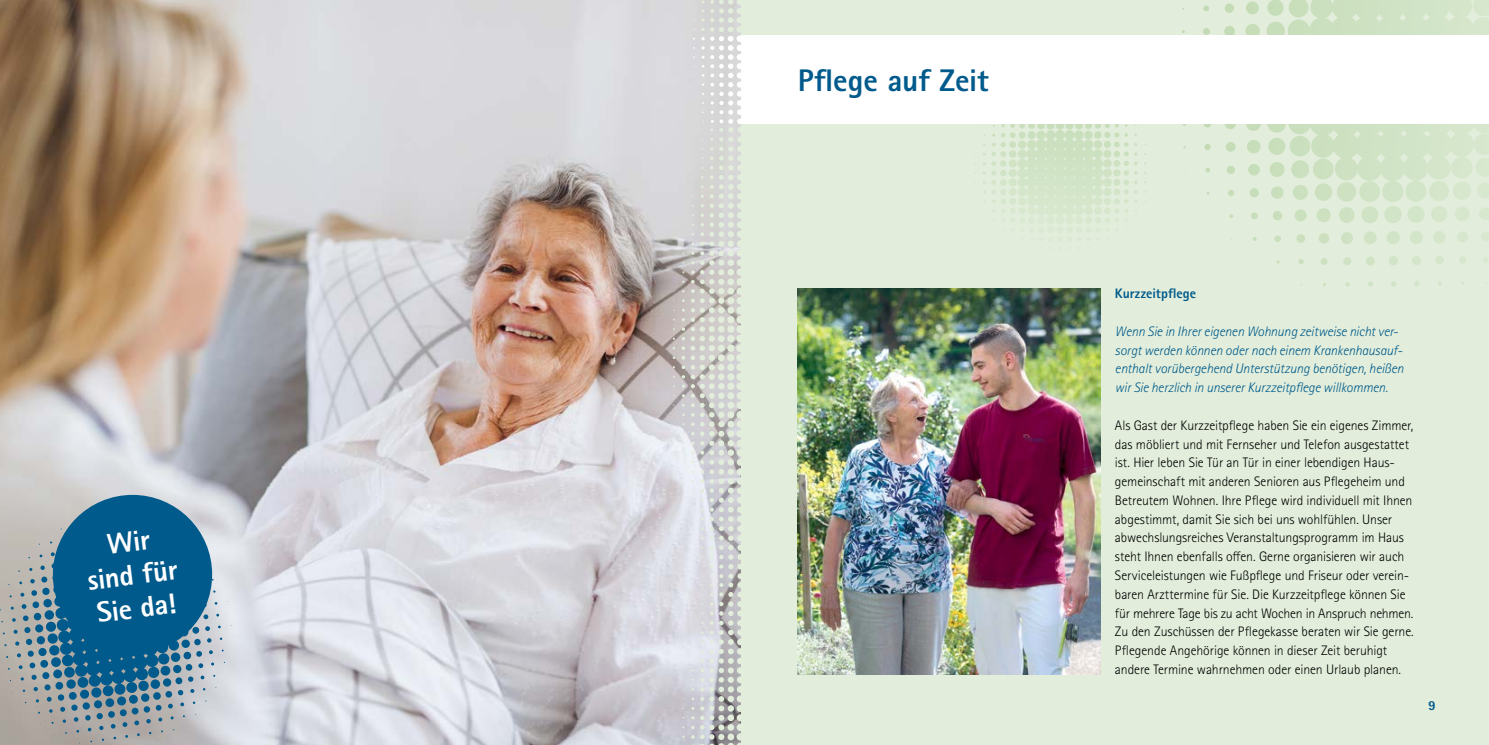
<style>
.page{position:relative;width:1489px;height:745px;background:#fff}
.page>*{position:absolute;margin:0;border:0;box-sizing:border-box;transform-origin:0 0}
.t1{font:800 31.25px "Rotis Sans Serif Std";letter-spacing:-.005em;color:#005a8b}
.t2{font:800 28.75px/33.1px "Rotis Sans Serif Std";color:#fff;text-align:center}
.t3{font:300 13.75px/18.8px "Rotis Sans Serif Std";letter-spacing:-.01em;color:#000}
.t4{font:italic 300 13.75px/18.8px "Rotis Sans Serif Std";letter-spacing:-.01em;color:#005a8b}
.t5{font:800 13.75px "Rotis Sans Serif Std";color:#005a8b}
</style>
<div class="page">
<div style="left:0;top:0;width:1488px;height:744px;background:#e2eedb"></div>
<svg style="left:974px;top:124px;width:172px;height:106px"></svg>
<svg style="left:1182px;top:0;width:306px;height:287px"></svg>
<div style="left:741px;top:35px;width:747px;height:89px;background:#fff"></div>
<img style="left:797px;top:288px;width:303px;height:386px">
<img style="left:0;top:0;width:672px;height:744px">
<svg style="left:0;top:516px;width:233px;height:228px;background:#96a6af"></svg>
<div style="left:53px;top:494px;width:159px;height:159px;background:#005a8b;border-radius:50%"></div>
<svg style="left:672px;top:0;width:69px;height:744px"></svg>
<h2 class="t2" style="left:81px;top:530px;width:92px;rotate:-7deg">Wir sind für<br>Sie da!</h2>
<h1 class="t1" style="left:797px;top:60px;width:192px">Pflege auf Zeit</h1>
<p class="t5" style="left:1114px;top:285px;width:83px">Kurzzeitpflege</p>
<p class="t4" style="left:1114px;top:322px;width:290px">Wenn Sie in Ihrer eigenen Wohnung zeitweise nicht ver&shy;sorgt werden können oder nach einem Krankenhausauf&shy;enthalt vorübergehend Unterstützung benötigen, heißen wir Sie herzlich in unserer Kurzzeitpflege willkommen.</p>
<p class="t3" style="left:1114px;top:415px;width:300px">Als Gast der Kurzzeitpflege haben Sie ein eigenes Zimmer, das möbliert und mit Fernseher und Telefon ausgestattet ist. Hier leben Sie Tür an Tür in einer lebendigen Haus&shy;gemeinschaft mit anderen Senioren aus Pflegeheim und Betreutem Wohnen. Ihre Pflege wird individuell mit Ihnen abgestimmt, damit Sie sich bei uns wohlfühlen. Unser abwechslungsreiches Veranstaltungsprogramm im Haus steht Ihnen ebenfalls offen. Gerne organisieren wir auch Serviceleistungen wie Fußpflege und Friseur oder verein&shy;baren Arzttermine für Sie. Die Kurzzeitpflege können Sie für mehrere Tage bis zu acht Wochen in Anspruch nehmen.<br>Zu den Zuschüssen der Pflegekasse beraten wir Sie gerne.<br>Pflegende Angehörige können in dieser Zeit beruhigt andere Termine wahrnehmen oder einen Urlaub planen.</p>
<p class="t5" style="left:1427px;top:695px;width:9px">9</p>
</div>
